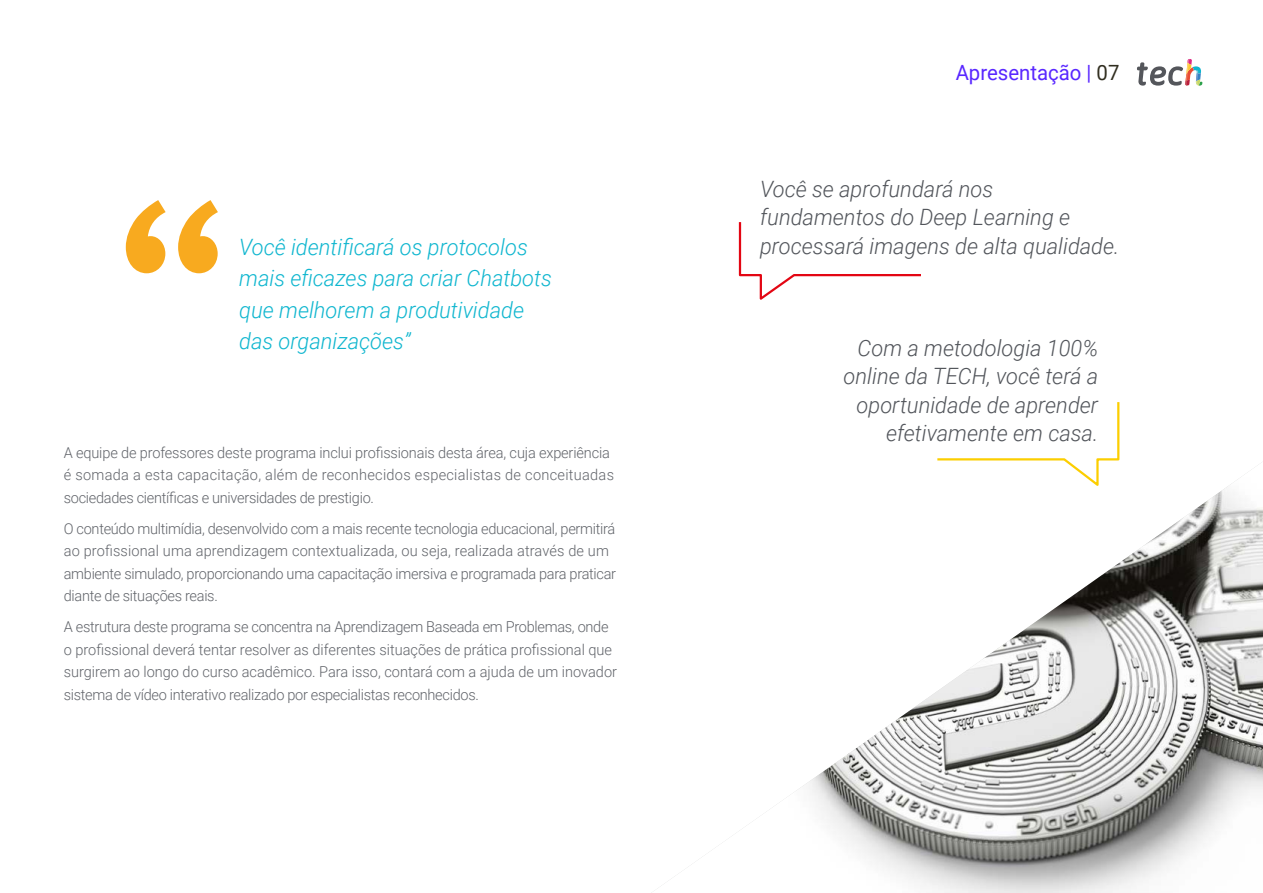
<style>
.page{position:relative;width:1263px;height:893px;background:#fff}
.page>*{position:absolute;margin:0;border:0;box-sizing:border-box;transform-origin:0 0}
.t1{font:italic 300 22.5px/28.5px "Roboto";color:#52555b;text-align:right}
.t2{font:italic 300 22.5px/31.5px "Roboto";color:#0fb6cf}
.t3{font:21px "Roboto";color:#5927ff}
.t4{font:300 15px/22.5px "Roboto";letter-spacing:-.02em;color:#61646a}
.s1{color:#312e20}
</style>
<div class="page">
<img style="left:654px;top:462px;width:609px;height:431px">
<svg style="left:935px;top:402px;width:185px;height:87px"></svg>
<svg style="left:738px;top:222px;width:183px;height:78px"></svg>
<svg style="left:126px;top:200px;width:92px;height:73px"></svg>
<svg style="left:1137px;top:59px;width:65px;height:27px"></svg>
<h2 class="t3" style="left:956px;top:57px;width:165px">Apresentação | <span class="s1">07</span></h2>
<h1 class="t1" style="left:760px;top:174px;width:311px;text-align:left">Você se aprofundará nos fundamentos do Deep Learning e</h1>
<h1 class="t2" style="left:239px;top:230px;width:290px">Você identificará os protocolos</h1>
<h1 class="t1" style="left:760px;top:231px;width:361px">processará imagens de alta qualidade.</h1>
<h1 class="t2" style="left:239px;top:261px;width:314px">mais eficazes para criar Chatbots que melhorem a produtividade das organizações”</h1>
<h1 class="t1" style="left:843px;top:333px;width:256px">Com a metodologia 100% online da TECH, você terá a oportunidade de aprender efetivamente em casa.</h1>
<p class="t4" style="left:64px;top:441px;width:552px">A equipe de professores deste programa inclui profissionais desta área, cuja experiência é somada a esta capacitação, além de reconhecidos especialistas de conceituadas sociedades científicas e universidades de prestigio.</p>
<p class="t4" style="left:64px;top:517px;width:554px">O conteúdo multimídia, desenvolvido com a mais recente tecnologia educacional, permitirá ao profissional uma aprendizagem contextualizada, ou seja, realizada através de um ambiente simulado, proporcionando uma capacitação imersiva e programada para praticar diante de situações reais.</p>
<p class="t4" style="left:64px;top:615px;width:555px">A estrutura deste programa se concentra na Aprendizagem Baseada em Problemas, onde o profissional deverá tentar resolver as diferentes situações de prática profissional que surgirem ao longo do curso acadêmico. Para isso, contará com a ajuda de um inovador sistema de vídeo interativo realizado por especialistas reconhecidos.</p>
</div>
